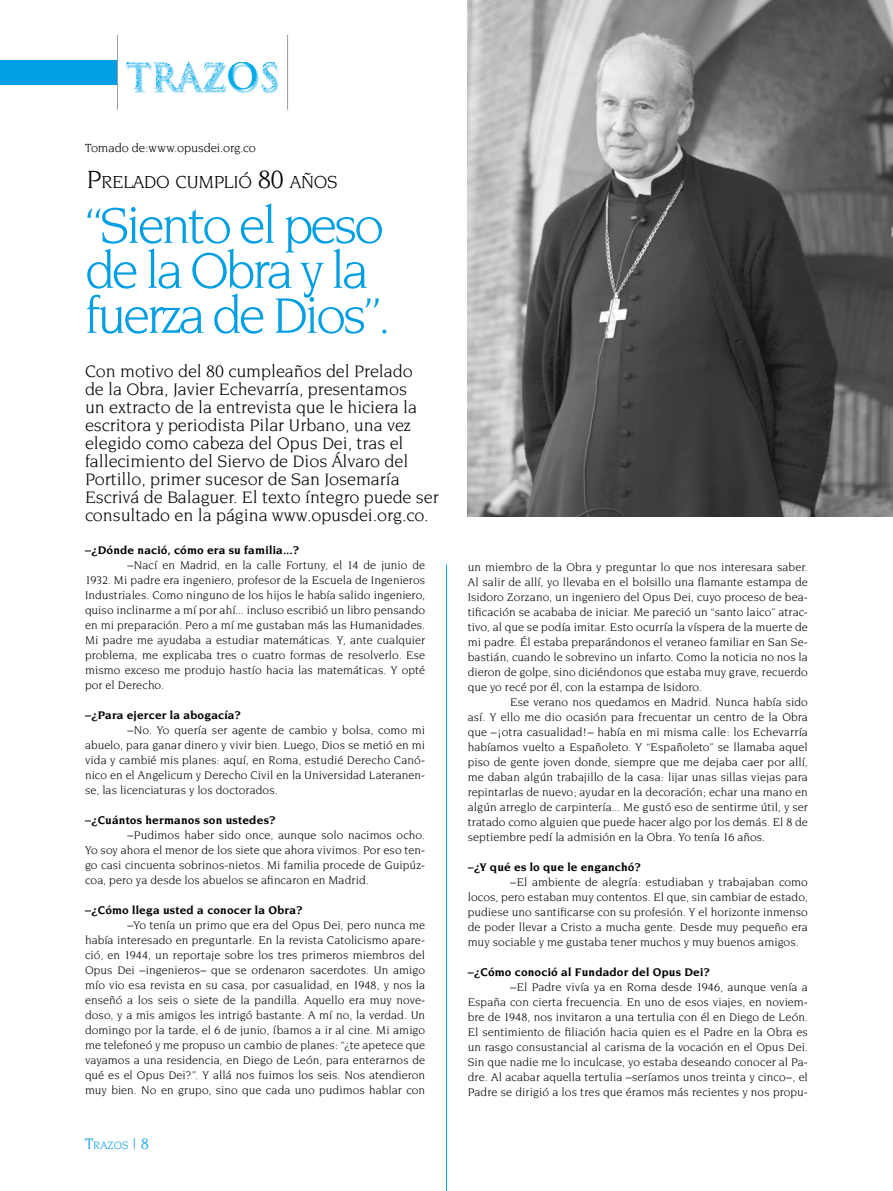
<style>
.page{position:relative;width:893px;height:1191px;background:#fff}
.page>*{position:absolute;margin:0;border:0;box-sizing:border-box;transform-origin:0 0}
.t1{font:54px/45px "Novarese";letter-spacing:-.065em;color:#009ee3}
.t2{font:18.9px "Novarese";letter-spacing:-.03em;color:#000}
.t3{font:18px/18px "Novarese";letter-spacing:-.005em;color:#000}
.t4{font:12.75px "Novarese";color:#000}
.t5{font:12px/15px "Novarese";color:#000;text-align:justify}
.t6{font:700 12px "Novarese";letter-spacing:.015em;color:#000}
.t7{font:11.55px "Novarese";color:#009ee3}
.s1{font-size:27px}
.s2{font-size:16.5px}
.s3{font-size:15px}
</style>
<div class="page">
<div style="left:0;top:60px;width:117px;height:25px;background:#009ee3"></div>
<hr style="left:117px;top:35px;width:1px;height:75px;background:#9c9c9d">
<hr style="left:287px;top:35px;width:1px;height:75px;background:#9c9c9d">
<img style="left:125px;top:61px;width:154px;height:33px">
<img style="left:468px;top:0;width:425px;height:516px">
<hr style="left:446px;top:564px;width:1px;height:627px;background:#009ee3">
<p class="t4" style="left:85px;top:141px;width:172px">Tomado de:www.opusdei.org.co</p>
<h2 class="t2" style="left:87px;top:171px;width:252px"><span class="s1">P</span>RELADO CUMPLIÓ <span class="s1">80</span> AÑOS</h2>
<h1 class="t1" style="left:85px;top:202px;width:308px">“Siento el peso de la Obra y la fuerza de Dios”.</h1>
<p class="t3" style="left:85px;top:362px;width:355px">Con motivo del 80 cumpleaños del Prelado<br>de la Obra, Javier Echevarría, presentamos<br>un extracto de la entrevista que le hiciera la escritora y periodista Pilar Urbano, una vez elegido como cabeza del Opus Dei, tras el fallecimiento del Siervo de Dios Álvaro del Portillo, primer sucesor de San Josemaría Escrivá de Balaguer. El texto íntegro puede ser consultado en la página www.opusdei.org.co.</p>
<p class="t6" style="left:85px;top:543px;width:216px">–¿Dónde nació, cómo era su familia...?</p>
<p class="t5" style="left:85px;top:557px;width:342px;text-indent:43px">–Nací en Madrid, en la calle Fortuny, el 14 de junio de 1932. Mi padre era ingeniero, profesor de la Escuela de Ingenieros Industriales. Como ninguno de los hijos le había salido ingeniero, quiso inclinarme a mí por ahí... incluso escribió un libro pensando en mi preparación. Pero a mí me gustaban más las Humanidades.<br>Mi padre me ayudaba a estudiar matemáticas. Y, ante cualquier problema, me explicaba tres o cuatro formas de resolverlo. Ese mismo exceso me produjo hastío hacia las matemáticas. Y opté por el Derecho.</p>
<p class="t6" style="left:85px;top:708px;width:157px">–¿Para ejercer la abogacía?</p>
<p class="t5" style="left:85px;top:722px;width:342px;text-indent:43px">–No. Yo quería ser agente de cambio y bolsa, como mi abuelo, para ganar dinero y vivir bien. Luego, Dios se metió en mi vida y cambié mis planes: aquí, en Roma, estudié Derecho Canó&shy;nico en el Angelicum y Derecho Civil en la Universidad Lateranen&shy;se, las licenciaturas y los doctorados.</p>
<p class="t6" style="left:85px;top:813px;width:192px">–¿Cuántos hermanos son ustedes?</p>
<p class="t5" style="left:85px;top:827px;width:342px;text-indent:43px">–Pudimos haber sido once, aunque solo nacimos ocho.<br>Yo soy ahora el menor de los siete que ahora vivimos. Por eso ten&shy;go casi cincuenta sobrinos-nietos. Mi familia procede de Guipúz&shy;coa, pero ya desde los abuelos se afincaron en Madrid.</p>
<p class="t6" style="left:85px;top:903px;width:219px">–¿Cómo llega usted a conocer la Obra?</p>
<p class="t5" style="left:85px;top:917px;width:342px;text-indent:43px">–Yo tenía un primo que era del Opus Dei, pero nunca me había interesado en preguntarle. En la revista Catolicismo apare&shy;ció, en 1944, un reportaje sobre los tres primeros miembros del Opus Dei –ingenieros– que se ordenaron sacerdotes. Un amigo mío vio esa revista en su casa, por casualidad, en 1948, y nos la enseñó a los seis o siete de la pandilla. Aquello era muy nove&shy;doso, y a mis amigos les intrigó bastante. A mí no, la verdad. Un domingo por la tarde, el 6 de junio, íbamos a ir al cine. Mi amigo me telefoneó y me propuso un cambio de planes: “¿te apetece que vayamos a una residencia, en Diego de León, para enterarnos de qué es el Opus Dei?”. Y allá nos fuimos los seis. Nos atendieron muy bien. No en grupo, sino que cada uno pudimos hablar con</p>
<p class="t7" style="left:85px;top:1139px;width:66px"><span class="s2">T</span>RAZOS <span class="s3">|</span> <span class="s2">8</span></p>
<p class="t5" style="left:468px;top:559px;width:342px">un miembro de la Obra y preguntar lo que nos interesara saber.<br>Al salir de allí, yo llevaba en el bolsillo una flamante estampa de Isidoro Zorzano, un ingeniero del Opus Dei, cuyo proceso de bea&shy;tificación se acababa de iniciar. Me pareció un “santo laico” atrac&shy;tivo, al que se podía imitar. Esto ocurría la víspera de la muerte de mi padre. Él estaba preparándonos el veraneo familiar en San Se&shy;bastián, cuando le sobrevino un infarto. Como la noticia no nos la dieron de golpe, sino diciéndonos que estaba muy grave, recuerdo que yo recé por él, con la estampa de Isidoro.</p>
<p class="t5" style="left:468px;top:694px;width:342px;text-indent:43px">Ese verano nos quedamos en Madrid. Nunca había sido así. Y ello me dio ocasión para frecuentar un centro de la Obra que –¡otra casualidad!– había en mi misma calle: los Echevarría habíamos vuelto a Españoleto. Y “Españoleto” se llamaba aquel piso de gente joven donde, siempre que me dejaba caer por allí, me daban algún trabajillo de la casa: lijar unas sillas viejas para repintarlas de nuevo; ayudar en la decoración; echar una mano en algún arreglo de carpintería... Me gustó eso de sentirme útil, y ser tratado como alguien que puede hacer algo por los demás. El 8 de septiembre pedí la admisión en la Obra. Yo tenía 16 años.</p>
<p class="t6" style="left:468px;top:860px;width:175px">–¿Y qué es lo que le enganchó?</p>
<p class="t5" style="left:468px;top:874px;width:342px;text-indent:43px">–El ambiente de alegría: estudiaban y trabajaban como locos, pero estaban muy contentos. El que, sin cambiar de estado, pudiese uno santificarse con su profesión. Y el horizonte inmenso de poder llevar a Cristo a mucha gente. Desde muy pequeño era muy sociable y me gustaba tener muchos y muy buenos amigos.</p>
<p class="t6" style="left:468px;top:965px;width:244px">–¿Cómo conoció al Fundador del Opus Dei?</p>
<p class="t5" style="left:468px;top:979px;width:342px;text-indent:43px">–El Padre vivía ya en Roma desde 1946, aunque venía a España con cierta frecuencia. En uno de esos viajes, en noviem&shy;bre de 1948, nos invitaron a una tertulia con él en Diego de León.<br>El sentimiento de filiación hacia quien es el Padre en la Obra es un rasgo consustancial al carisma de la vocación en el Opus Dei.<br>Sin que nadie me lo inculcase, yo estaba deseando conocer al Pa&shy;dre. Al acabar aquella tertulia –seríamos unos treinta y cinco–, el Padre se dirigió a los tres que éramos más recientes y nos propu-</p>
</div>
